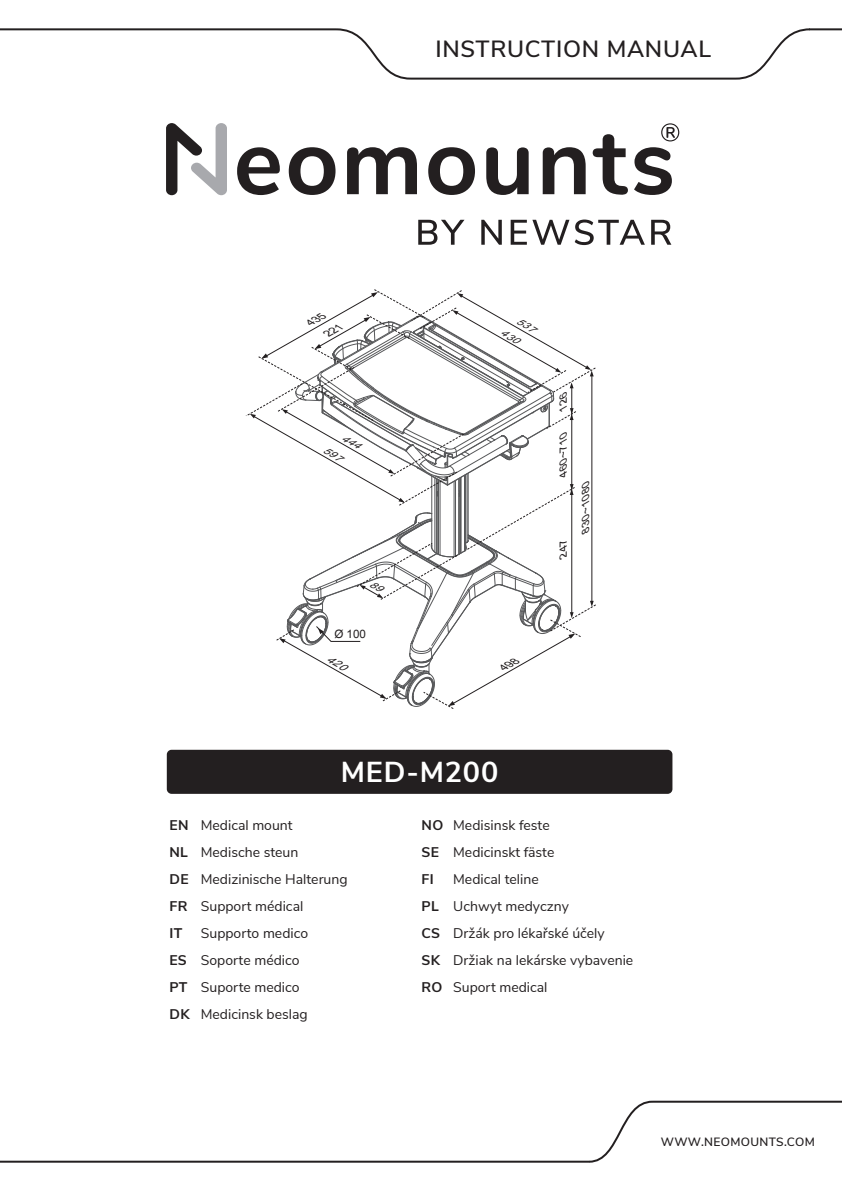
<style>
.page{position:relative;width:842px;height:1191px;background:#fff}
.page>*{position:absolute;margin:0;border:0;box-sizing:border-box;transform-origin:0 0}
.t1{font:700 28.8px "Nunito Sans";letter-spacing:.03em;color:#fff}
.t2{font:600 23.4px "Nunito Sans";letter-spacing:.03em;color:#231f20}
.t3{font:14px/27px "Nunito Sans";color:#231f20}
.t4{font:700 14px/27px "Nunito Sans";letter-spacing:.03em;color:#231f20}
.t5{font:600 12px "Nunito Sans";letter-spacing:.03em;color:#231f20}
.t6{font:11.6px "Arial";color:#231f20}
.t7{font:italic 10px "Arial";color:#231f20;scale:1.15 1}
.t8{font:italic 9.4px/18.2px "Arial";color:#231f20;scale:1.15 1}
</style>
<div class="page">
<div style="left:168px;top:750px;width:504px;height:43px;background:#231f20;border-radius:4px"></div>
<div style="left:167px;top:750px;width:505px;height:44px;border:1px solid #231f20;border-radius:4px"></div>
<svg style="left:634px;top:147px;width:38px;height:48px"></svg>
<svg style="left:661px;top:123px;width:18px;height:18px"></svg>
<svg style="left:166px;top:123px;width:61px;height:72px"></svg>
<svg style="left:347px;top:147px;width:70px;height:47px"></svg>
<svg style="left:289px;top:147px;width:46px;height:48px"></svg>
<svg style="left:428px;top:147px;width:47px;height:48px"></svg>
<svg style="left:593px;top:134px;width:35px;height:61px"></svg>
<svg style="left:543px;top:147px;width:43px;height:47px"></svg>
<svg style="left:486px;top:147px;width:43px;height:48px"></svg>
<svg style="left:237px;top:147px;width:43px;height:48px"></svg>
<svg style="left:418px;top:219px;width:253px;height:26px"></svg>
<svg style="left:0;top:1100px;width:842px;height:63px"></svg>
<svg style="left:0;top:28px;width:842px;height:52px"></svg>
<svg style="left:245px;top:289px;width:351px;height:420px"></svg>
<h2 class="t2" style="left:435px;top:32px;width:277px">INSTRUCTION MANUAL</h2>
<p class="t6" style="left:334px;top:626px;width:33px">Ø 100</p>
<p class="t8" style="left:515px;top:308px;width:25px;text-indent:8px;rotate:31deg">537<br>430</p>
<p class="t7" style="left:557px;top:410px;width:25px;rotate:-90deg">126</p>
<p class="t7" style="left:557px;top:476px;width:48px;rotate:-90deg">460~710</p>
<p class="t7" style="left:557px;top:556px;width:25px;rotate:-90deg">247</p>
<p class="t7" style="left:579px;top:531px;width:53px;rotate:-90deg">830~1080</p>
<h1 class="t1" style="left:341px;top:751px;width:159px">MED-M200</h1>
<p class="t4" style="left:169px;top:810px;width:22px">EN<br>NL<br>DE<br>FR<br>IT<br>ES<br>PT<br>DK</p>
<p class="t4" style="left:421px;top:810px;width:23px">NO<br>SE<br>FI<br>PL<br>CS<br>SK<br>RO</p>
<p class="t3" style="left:201px;top:810px;width:148px">Medical mount<br>Medische steun<br>Medizinische Halterung<br>Support médical<br>Supporto medico<br>Soporte médico<br>Suporte medico<br>Medicinsk beslag</p>
<p class="t3" style="left:453px;top:810px;width:182px">Medisinsk feste<br>Medicinskt fäste<br>Medical teline<br>Uchwyt medyczny<br>Držák pro lékařské účely<br>Držiak na lekárske vybavenie<br>Suport medical</p>
<p class="t5" style="left:661px;top:1133px;width:156px">WWW.NEOMOUNTS.COM</p>
</div>
